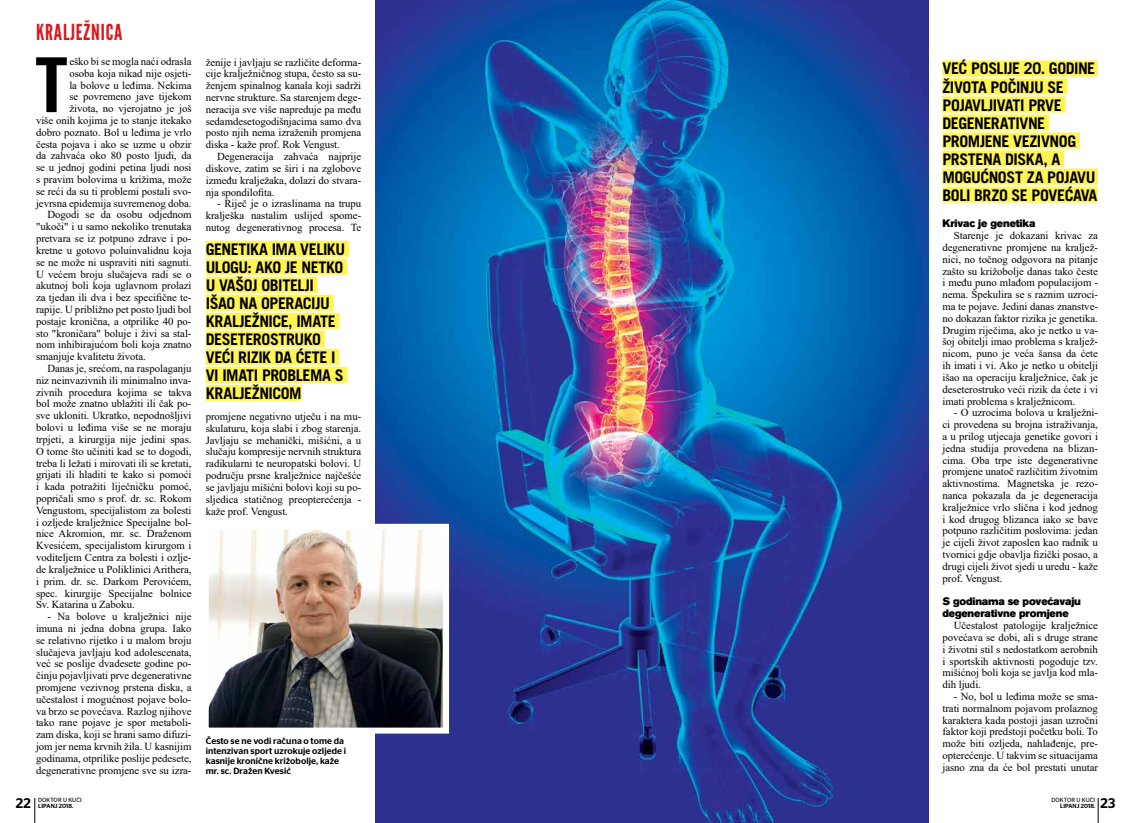
<style>
.page{position:relative;width:1134px;height:823px;background:#fff}
.page>*{position:absolute;margin:0;border:0;box-sizing:border-box;transform-origin:0 0}
.t1{font:700 condensed 77.6px "Akzidenz Grotesk BE";color:#000}
.t2{font:22px "League Gothic";letter-spacing:.04em;color:#d71920}
.t3{font:700 16px/18px "Trade Gothic";letter-spacing:-.03em;color:#000}
.t4{font:500 13.9px "Stag Sans";color:#000}
.t5{font:10.7px/11.8px "Times New Roman";letter-spacing:-.005em;color:#000;text-align:justify}
.t6{font:10.7px/11.8px "Akzidenz Grotesk BE Super";letter-spacing:-.015em;color:#000}
.t7{font:500 9px/10px "Stag Sans";letter-spacing:.01em;color:#000}
.t8{font:6px "Stag Sans";letter-spacing:.02em;color:#000}
.t9{font:500 6px "Stag Sans";letter-spacing:.01em;color:#000}
</style>
<div class="page">
<svg style="left:35px;top:798px;width:1px;height:24px"></svg>
<svg style="left:1098px;top:798px;width:1px;height:24px"></svg>
<img style="left:375px;top:0;width:553px;height:822px">
<div style="left:942px;top:60px;width:156px;height:16px;background:#fff450"></div>
<div style="left:942px;top:78px;width:125px;height:16px;background:#fff450"></div>
<div style="left:942px;top:96px;width:123px;height:16px;background:#fff450"></div>
<div style="left:942px;top:114px;width:107px;height:16px;background:#fff450"></div>
<div style="left:942px;top:132px;width:138px;height:16px;background:#fff450"></div>
<div style="left:942px;top:150px;width:122px;height:16px;background:#fff450"></div>
<div style="left:942px;top:168px;width:156px;height:16px;background:#fff450"></div>
<div style="left:942px;top:186px;width:155px;height:16px;background:#fff450"></div>
<img style="left:210px;top:530px;width:232px;height:196px">
<div style="left:203px;top:523px;width:246px;height:210px;border:6px solid #fff"></div>
<div style="left:206px;top:240px;width:143px;height:16px;background:#fff450"></div>
<div style="left:206px;top:258px;width:141px;height:16px;background:#fff450"></div>
<div style="left:206px;top:276px;width:112px;height:16px;background:#fff450"></div>
<div style="left:206px;top:294px;width:128px;height:16px;background:#fff450"></div>
<div style="left:206px;top:312px;width:134px;height:16px;background:#fff450"></div>
<div style="left:206px;top:330px;width:119px;height:16px;background:#fff450"></div>
<div style="left:206px;top:348px;width:133px;height:16px;background:#fff450"></div>
<div style="left:206px;top:366px;width:141px;height:16px;background:#fff450"></div>
<div style="left:206px;top:384px;width:96px;height:16px;background:#fff450"></div>
<h2 class="t2" style="left:36px;top:19px;width:88px">KRALJEŽNICA</h2>
<h1 class="t1" style="left:36px;top:41px;width:33px">T</h1>
<p class="t5" style="left:69px;top:55px;width:124px">eško bi se mogla naći odrasla</p>
<p class="t5" style="left:69px;top:67px;width:124px">osoba koja nikad nije osjeti-</p>
<p class="t5" style="left:69px;top:79px;width:124px">la bolove u leđima. Nekima</p>
<p class="t5" style="left:69px;top:90px;width:124px">se povremeno jave tijekom</p>
<p class="t5" style="left:69px;top:102px;width:124px">života, no vjerojatno je još</p>
<p class="t5" style="left:36px;top:114px;width:157px">više onih kojima je to stanje itekako</p>
<p class="t5" style="left:36px;top:126px;width:157px">dobro poznato. Bol u leđima je vrlo</p>
<p class="t5" style="left:36px;top:138px;width:157px">česta pojava i ako se uzme u obzir</p>
<p class="t5" style="left:36px;top:149px;width:157px">da zahvaća oko 80 posto ljudi, da</p>
<p class="t5" style="left:36px;top:161px;width:157px">se u jednoj godini petina ljudi nosi</p>
<p class="t5" style="left:36px;top:173px;width:157px">s pravim bolovima u križima, može</p>
<p class="t5" style="left:36px;top:185px;width:157px">se reći da su ti problemi postali svo-</p>
<p class="t5" style="left:36px;top:197px;width:157px">jevrsna epidemija suvremenog doba.</p>
<p class="t5" style="left:47px;top:208px;width:146px">Dogodi se da osobu odjednom</p>
<p class="t5" style="left:36px;top:220px;width:157px">"ukoči" i u samo nekoliko trenutaka</p>
<p class="t5" style="left:36px;top:232px;width:157px">pretvara se iz potpuno zdrave i po-</p>
<p class="t5" style="left:36px;top:244px;width:157px">kretne u gotovo poluinvalidnu koja</p>
<p class="t5" style="left:36px;top:256px;width:157px">se ne može ni uspraviti niti sagnuti.</p>
<p class="t5" style="left:36px;top:267px;width:157px">U većem broju slučajeva radi se o</p>
<p class="t5" style="left:36px;top:279px;width:157px">akutnoj boli koja uglavnom prolazi</p>
<p class="t5" style="left:36px;top:291px;width:157px">za tjedan ili dva i bez specifične te-</p>
<p class="t5" style="left:36px;top:303px;width:157px">rapije. U približno pet posto ljudi bol</p>
<p class="t5" style="left:36px;top:315px;width:157px">postaje kronična, a otprilike 40 po-</p>
<p class="t5" style="left:36px;top:326px;width:157px">sto "kroničara" boluje i živi sa stal-</p>
<p class="t5" style="left:36px;top:338px;width:157px">nom inhibirajućom boli koja znatno</p>
<p class="t5" style="left:36px;top:350px;width:112px">smanjuje kvalitetu života.</p>
<p class="t5" style="left:47px;top:362px;width:146px">Danas je, srećom, na raspolaganju</p>
<p class="t5" style="left:36px;top:374px;width:157px">niz neinvazivnih ili minimalno inva-</p>
<p class="t5" style="left:36px;top:385px;width:157px">zivnih procedura kojima se takva</p>
<p class="t5" style="left:36px;top:397px;width:157px">bol može znatno ublažiti ili čak po-</p>
<p class="t5" style="left:36px;top:409px;width:157px">sve ukloniti. Ukratko, nepodnošljivi</p>
<p class="t5" style="left:36px;top:421px;width:157px">bolovi u leđima više se ne moraju</p>
<p class="t5" style="left:36px;top:433px;width:157px">trpjeti, a kirurgija nije jedini spas.</p>
<p class="t5" style="left:36px;top:444px;width:157px">O tome što učiniti kad se to dogodi,</p>
<p class="t5" style="left:36px;top:456px;width:157px">treba li ležati i mirovati ili se kretati,</p>
<p class="t5" style="left:36px;top:468px;width:157px">grijati ili hladiti te kako si pomoći</p>
<p class="t5" style="left:36px;top:480px;width:157px">i kada potražiti liječničku pomoć,</p>
<p class="t5" style="left:36px;top:492px;width:157px">popričali smo s prof. dr. sc. Rokom</p>
<p class="t5" style="left:36px;top:503px;width:157px">Vengustom, specijalistom za bolesti</p>
<p class="t5" style="left:36px;top:515px;width:157px">i ozljede kralježnice Specijalne bol-</p>
<p class="t5" style="left:36px;top:527px;width:157px">nice Akromion, mr. sc. Draženom</p>
<p class="t5" style="left:36px;top:539px;width:157px">Kvesićem, specijalistom kirurgom i</p>
<p class="t5" style="left:36px;top:551px;width:157px">voditeljem Centra za bolesti i ozlje-</p>
<p class="t5" style="left:36px;top:562px;width:157px">de kralježnice u Poliklinici Arithera,</p>
<p class="t5" style="left:36px;top:574px;width:157px">i prim. dr. sc. Darkom Perovićem,</p>
<p class="t5" style="left:36px;top:586px;width:157px">spec. kirurgije Specijalne bolnice</p>
<p class="t5" style="left:36px;top:598px;width:100px">Sv. Katarina u Zaboku.</p>
<p class="t5" style="left:36px;top:610px;width:157px;text-indent:11px">- Na bolove u kralježnici nije imuna ni jedna dobna grupa. Iako se relativno rijetko i u malom broju slučajeva javljaju kod adolescenata, već se poslije dvadesete godine po&shy;činju pojavljivati prve degenerativne promjene vezivnog prstena diska, a učestalost i mogućnost pojave bolo&shy;va brzo se povećava. Razlog njihove tako rane pojave je spor metaboli&shy;zam diska, koji se hrani samo difuzi&shy;jom jer nema krvnih žila. U kasnijim godinama, otprilike poslije pedesete, degenerativne promjene sve su izra-</p>
<p class="t5" style="left:206px;top:56px;width:157px">ženije i javljaju se različite deforma&shy;cije kralježničnog stupa, često sa su&shy;ženjem spinalnog kanala koji sadrži nervne strukture. Sa starenjem dege&shy;neracija sve više napreduje pa među sedamdesetogodišnjacima samo dva posto njih nema izraženih promjena diska - kaže prof. Rok Vengust.</p>
<p class="t5" style="left:206px;top:150px;width:157px;text-indent:11px">Degeneracija zahvaća najprije diskove, zatim se širi i na zglobove između kralježaka, dolazi do stvara&shy;nja spondilofita.</p>
<p class="t5" style="left:206px;top:197px;width:157px;text-indent:11px">- Riječ je o izraslinama na trupu kralješka nastalim uslijed spome&shy;nutog degenerativnog procesa. Te</p>
<h3 class="t3" style="left:206px;top:239px;width:141px">GENETIKA IMA VELIKU<br>ULOGU: AKO JE NETKO<br>U VAŠOJ OBITELJI<br>IŠAO NA OPERACIJU<br>KRALJEŽNICE, IMATE<br>DESETEROSTRUKO<br>VEĆI RIZIK DA ĆETE I<br>VI IMATI PROBLEMA S<br>KRALJEŽNICOM</h3>
<p class="t5" style="left:206px;top:410px;width:157px">promjene negativno utječu i na mu&shy;skulaturu, koja slabi i zbog starenja.<br>Javljaju se mehanički, mišićni, a u slučaju kompresije nervnih struktura radikularni te neuropatski bolovi. U području prsne kralježnice najčešće se javljaju mišićni bolovi koji su po&shy;sljedica statičnog preopterećenja - kaže prof. Vengust.</p>
<p class="t7" style="left:206px;top:735px;width:142px">Često se ne vodi računa o tome da intenzivan sport uzrokuje ozljede i kasnije kronične križobolje, kaže mr. sc. Dražen Kvesić</p>
<h3 class="t3" style="left:942px;top:59px;width:157px">VEĆ POSLIJE 20. GODINE<br>ŽIVOTA POČINJU SE<br>POJAVLJIVATI PRVE<br>DEGENERATIVNE<br>PROMJENE VEZIVNOG<br>PRSTENA DISKA, A<br>MOGUĆNOST ZA POJAVU<br>BOLI BRZO SE POVEĆAVA</h3>
<p class="t6" style="left:942px;top:218px;width:95px">Krivac je genetika</p>
<p class="t5" style="left:942px;top:229px;width:157px;text-indent:11px">Starenje je dokazani krivac za degenerativne promjene na kraljež&shy;nici, no točnog odgovora na pitanje zašto su križobolje danas tako česte i među puno mlađom populacijom - nema. Špekulira se s raznim uzroci&shy;ma te pojave. Jedini danas znanstve&shy;no dokazan faktor rizika je genetika.<br>Drugim riječima, ako je netko u va&shy;šoj obitelji imao problema s kraljež&shy;nicom, puno je veća šansa da ćete ih imati i vi. Ako je netko u obitelji išao na operaciju kralježnice, čak je deseterostruko veći rizik da ćete i vi imati problema s kralježnicom.</p>
<p class="t5" style="left:942px;top:406px;width:157px;text-indent:11px">- O uzrocima bolova u kralježni&shy;ci provedena su brojna istraživanja, a u prilog utjecaja genetike govori i jedna studija provedena na blizan&shy;cima. Oba trpe iste degenerativne promjene unatoč različitim životnim aktivnostima. Magnetska je rezo&shy;nanca pokazala da je degeneracija kralježnice vrlo slična i kod jednog i kod drugog blizanca iako se bave potpuno različitim poslovima: jedan je cijeli život zaposlen kao radnik u tvornici gdje obavlja fizički posao, a drugi cijeli život sjedi u uredu - kaže prof. Vengust.</p>
<p class="t6" style="left:942px;top:595px;width:140px">S godinama se povećavaju degenerativne promjene</p>
<p class="t5" style="left:942px;top:619px;width:157px;text-indent:11px">Učestalost patologije kralježnice povećava se dobi, ali s druge strane i životni stil s nedostatkom aerobnih i sportskih aktivnosti pogoduje tzv. mišićnoj boli koja se javlja kod mla&shy;dih ljudi.</p>
<p class="t5" style="left:942px;top:689px;width:157px;text-indent:11px">- No, bol u leđima može se sma&shy;trati normalnom pojavom prolaznog karaktera kada postoji jasan uzročni faktor koji predstoji početku boli. To može biti ozljeda, nahlađenje, pre&shy;opterećenje. U takvim se situacijama jasno zna da će bol prestati unutar</p>
<p class="t8" style="left:38px;top:796px;width:45px">DOKTOR U KUĆI</p>
<p class="t9" style="left:38px;top:802px;width:37px">LIPANJ 2018.</p>
<p class="t8" style="left:1051px;top:796px;width:45px">DOKTOR U KUĆI</p>
<p class="t4" style="left:16px;top:794px;width:16px">22</p>
<p class="t9" style="left:1060px;top:802px;width:37px">LIPANJ 2018.</p>
<p class="t4" style="left:1100px;top:795px;width:16px">23</p>
</div>
